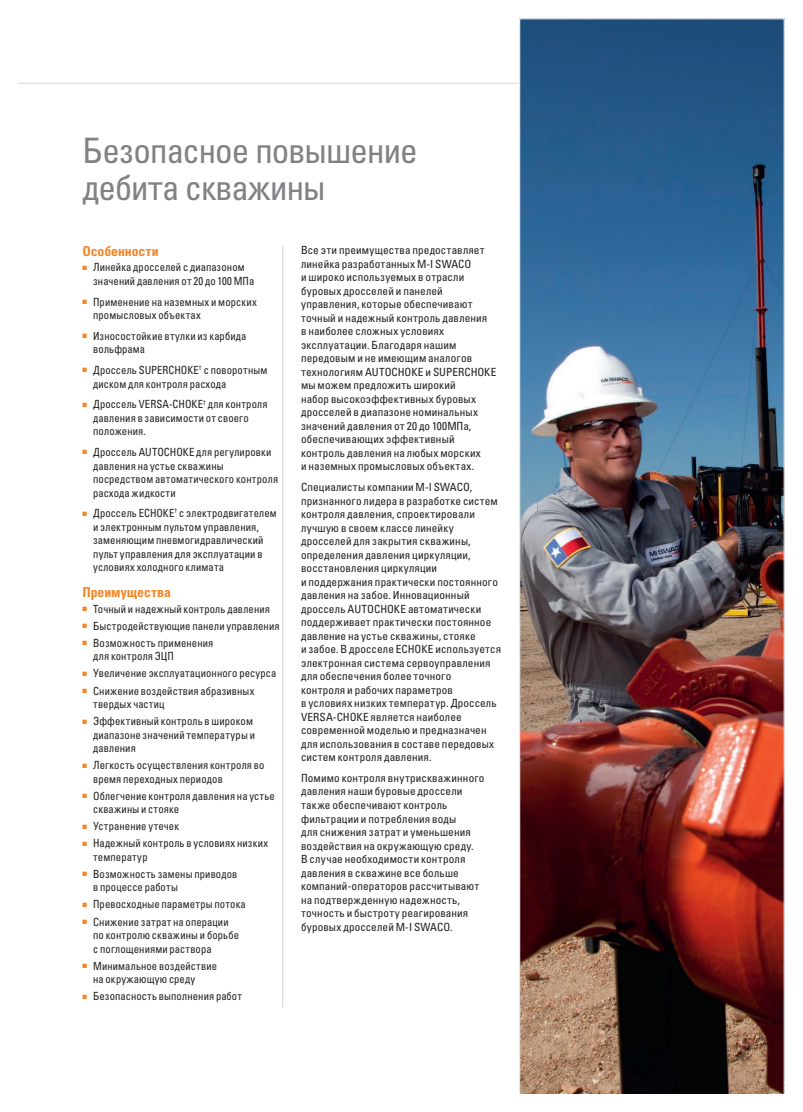
<style>
.page{position:relative;width:803px;height:1112px;background:#fff}
.page>*{position:absolute;margin:0;border:0;box-sizing:border-box;transform-origin:0 0}
.t1{font:condensed 35px/37.5px "Univers R";letter-spacing:-.025em;color:#808285}
.t2{font:700 condensed 13.75px "Univers R";letter-spacing:-.005em;color:#f58427}
.t3{font:condensed 11.25px/13.5px "Univers R";letter-spacing:.01em;color:#231f20}
.t4{font:condensed 11.25px/13.5px "Univers R";letter-spacing:.01em;color:#231f20;scale:.95 1}
.t5{font:6.25px "Zapf Dingbats ITC";color:#f58427;scale:.95 1}
.s1{color:#f58427}
</style>
<div class="page">
<hr style="left:282px;top:246px;width:1px;height:761px;background:#dddee0">
<img style="left:519px;top:19px;width:265px;height:1073px">
<hr style="left:19px;top:83px;width:500px;height:1px;background:#dddee0">
<h1 class="t1" style="left:83px;top:132px;width:337px">Безопасное повышение дебита скважины</h1>
<p class="t2" style="left:83px;top:243px;width:78px">Особенности</p>
<p class="t5" style="left:87px;top:264px;width:3px">■</p>
<p class="t4" style="left:93px;top:261px;width:171px;text-indent:-11px"><span class="s1">■</span> Линейка дросселей с диапазоном значений давления от 20 до 100 МПа</p>
<p class="t5" style="left:87px;top:299px;width:3px">■</p>
<p class="t4" style="left:93px;top:295px;width:174px;text-indent:-11px"><span class="s1">■</span> Применение на наземных и морских промысловых объектах</p>
<p class="t5" style="left:87px;top:333px;width:3px">■</p>
<p class="t4" style="left:93px;top:329px;width:163px;text-indent:-11px"><span class="s1">■</span> Износостойкие втулки из карбида вольфрама</p>
<p class="t4" style="left:93px;top:363px;width:185px;text-indent:-11px"><span class="s1">■</span> Дроссель SUPERCHOKE<sup>†</sup> с поворотным диском для контроля расхода</p>
<p class="t5" style="left:87px;top:401px;width:3px">■</p>
<p class="t4" style="left:93px;top:397px;width:185px;text-indent:-11px"><span class="s1">■</span> Дроссель VERSA-CHOKE<sup>†</sup> для контроля давления в зависимости от своего положения.</p>
<p class="t4" style="left:93px;top:445px;width:196px;text-indent:-11px"><span class="s1">■</span> Дроссель AUTOCHOKE для регулировки давления на устье скважины посредством автоматического контроля расхода жидкости</p>
<p class="t5" style="left:87px;top:510px;width:3px">■</p>
<p class="t4" style="left:93px;top:506px;width:195px;text-indent:-11px"><span class="s1">■</span> Дроссель ECHOKE<sup>†</sup> с электродвигателем и электронным пультом управления, заменяющим пневмогидравлический пульт управления для эксплуатации в условиях холодного климата</p>
<p class="t2" style="left:83px;top:584px;width:90px">Преимущества</p>
<p class="t5" style="left:87px;top:606px;width:3px">■</p>
<p class="t4" style="left:83px;top:602px;width:199px"><span class="s1">■</span> Точный и надежный контроль давления</p>
<p class="t5" style="left:87px;top:623px;width:3px">■</p>
<p class="t4" style="left:83px;top:619px;width:209px"><span class="s1">■</span> Быстродействующие панели управления</p>
<p class="t5" style="left:87px;top:640px;width:3px">■</p>
<p class="t4" style="left:93px;top:636px;width:128px;text-indent:-11px"><span class="s1">■</span> Возможность применения для контроля ЭЦП</p>
<p class="t5" style="left:87px;top:670px;width:3px">■</p>
<p class="t4" style="left:83px;top:666px;width:205px"><span class="s1">■</span> Увеличение эксплуатационного ресурса</p>
<p class="t5" style="left:87px;top:687px;width:3px">■</p>
<p class="t4" style="left:93px;top:683px;width:171px;text-indent:-11px"><span class="s1">■</span> Снижение воздействия абразивных твердых частиц</p>
<p class="t5" style="left:87px;top:718px;width:3px">■</p>
<p class="t4" style="left:93px;top:714px;width:172px;text-indent:-11px"><span class="s1">■</span> Эффективный контроль в широком диапазоне значений температуры и давления</p>
<p class="t5" style="left:87px;top:762px;width:3px">■</p>
<p class="t4" style="left:93px;top:758px;width:182px;text-indent:-11px"><span class="s1">■</span> Легкость осуществления контроля во время переходных периодов</p>
<p class="t5" style="left:87px;top:792px;width:3px">■</p>
<p class="t4" style="left:93px;top:788px;width:193px;text-indent:-11px"><span class="s1">■</span> Облегчение контроля давления на устье скважины и стояке</p>
<p class="t5" style="left:87px;top:823px;width:3px">■</p>
<p class="t4" style="left:83px;top:819px;width:103px"><span class="s1">■</span> Устранение утечек</p>
<p class="t5" style="left:87px;top:840px;width:3px">■</p>
<p class="t4" style="left:93px;top:836px;width:186px;text-indent:-11px"><span class="s1">■</span> Надежный контроль в условиях низких температур</p>
<p class="t5" style="left:87px;top:871px;width:3px">■</p>
<p class="t4" style="left:93px;top:867px;width:153px;text-indent:-11px"><span class="s1">■</span> Возможность замены приводов в процессе работы</p>
<p class="t5" style="left:87px;top:901px;width:3px">■</p>
<p class="t4" style="left:83px;top:897px;width:173px"><span class="s1">■</span> Превосходные параметры потока</p>
<p class="t5" style="left:87px;top:918px;width:3px">■</p>
<p class="t4" style="left:93px;top:914px;width:155px;text-indent:-11px"><span class="s1">■</span> Снижение затрат на операции по контролю скважины и борьбе с поглощениями раствора</p>
<p class="t5" style="left:87px;top:962px;width:3px">■</p>
<p class="t4" style="left:93px;top:958px;width:132px;text-indent:-11px"><span class="s1">■</span> Минимальное воздействие на окружающую среду</p>
<p class="t5" style="left:87px;top:993px;width:3px">■</p>
<p class="t4" style="left:83px;top:989px;width:169px"><span class="s1">■</span> Безопасность выполнения работ</p>
<p class="t3" style="left:301px;top:243px;width:197px">Все эти преимущества предоставляет линейка разработанных M-I SWACO<br>и широко используемых в отрасли буровых дросселей и панелей управления, которые обеспечивают точный и надежный контроль давления<br>в наиболее сложных условиях эксплуатации. Благодаря нашим передовым и не имеющим аналогов технологиям AUTOCHOKE и SUPERCHOKE мы можем предложить широкий<br>набор высокоэффективных буровых дросселей в диапазоне номинальных значений давления от 20 до 100МПа, обеспечивающих эффективный контроль давления на любых морских<br>и наземных промысловых объектах.</p>
<p class="t3" style="left:301px;top:480px;width:202px">Специалисты компании M-I SWACO, признанного лидера в разработке систем контроля давления, спроектировали лучшую в своем классе линейку дросселей для закрытия скважины, определения давления циркуляции, восстановления циркуляции<br>и поддержания практически постоянного давления на забое. Инновационный дроссель AUTOCHOKE автоматически поддерживает практически постоянное давление на устье скважины, стояке<br>и забое. В дросселе ECHOKE используется электронная система сервоуправления для обеспечения более точного<br>контроля и рабочих параметров<br>в условиях низких температур. Дроссель VERSA-CHOKE является наиболее современной моделью и предназначен для использования в составе передовых систем контроля давления.</p>
<p class="t3" style="left:301px;top:771px;width:185px">Помимо контроля внутрискважинного давления наши буровые дроссели также обеспечивают контроль фильтрации и потребления воды<br>для снижения затрат и уменьшения воздействия на окружающую среду.<br>В случае необходимости контроля давления в скважине все больше компаний-операторов рассчитывают на подтвержденную надежность, точность и быстроту реагирования буровых дросселей M-I SWACO.</p>
</div>
